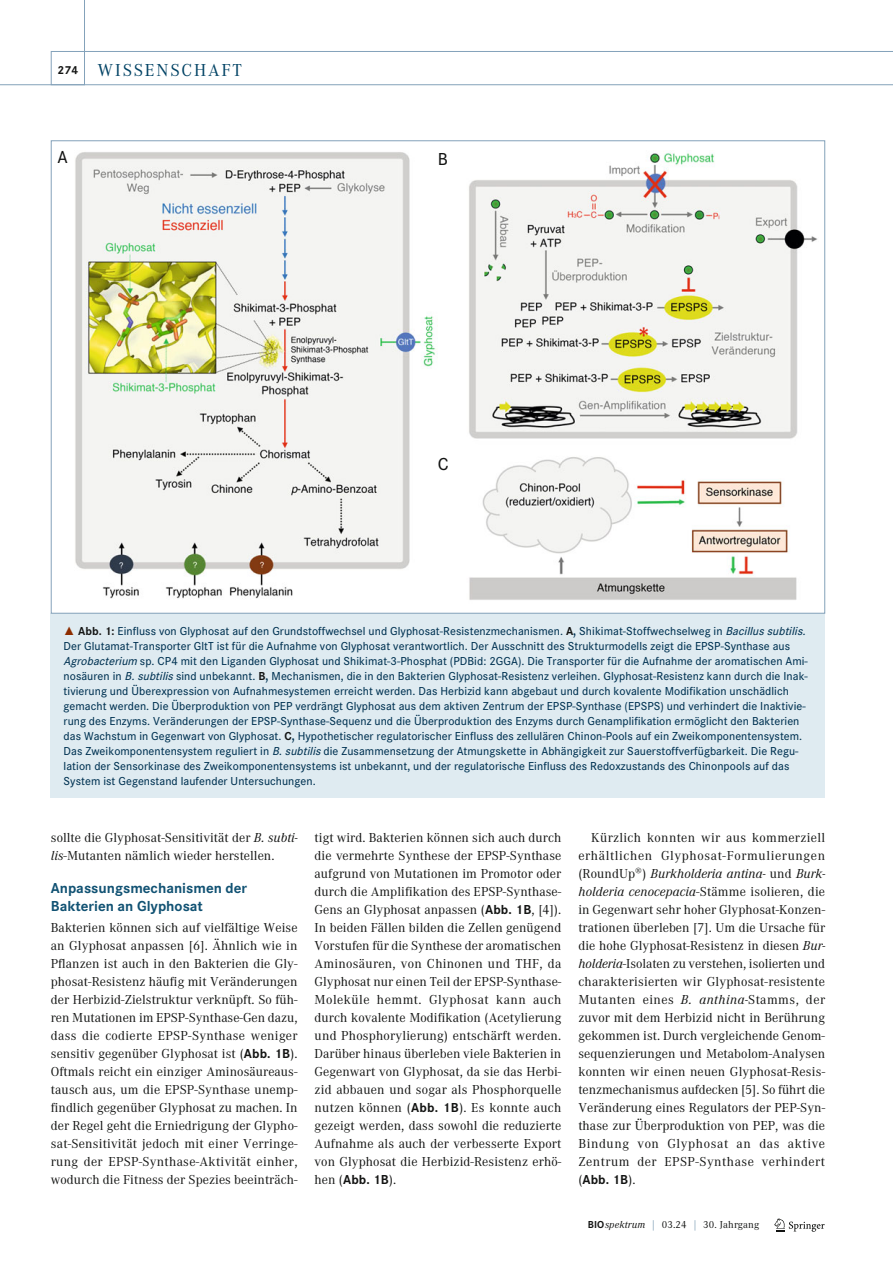
<style>
.page{position:relative;width:893px;height:1263px;background:#fff}
.page>*{position:absolute;margin:0;border:0;box-sizing:border-box;transform-origin:0 0}
.t1{font:18px "Corporate A";letter-spacing:.1em;color:#004264}
.t2{font:500 18px "Corporate S";color:#131413}
.t3{font:700 15px/18px "Corporate S";color:#115273}
.t4{font:13.5px/18px "Corporate A";letter-spacing:.005em;color:#131413;text-align:justify}
.t5{font:700 13.5px "Corporate S";color:#131413}
.t6{font:500 12px/15px "Corporate S";letter-spacing:.005em;color:#003252}
.t7{font:10.5px "Corporate A";letter-spacing:.015em;color:#131413}
.s1{font-family:"Corporate S";font-weight:700;font-size:12px;color:#131413}
.s2{font-family:"The Sans Expert";font-weight:400;color:#8d2d00}
.s3{font-weight:700;color:#131413}
.s4{font-weight:700}
.s5{font-style:italic}
.s6{font-family:"Corporate S";font-weight:700}
.s7{font-family:"Corporate A";font-weight:400}
.s8{color:#658ba6}
</style>
<div class="page">
<svg style="left:774px;top:1218px;width:50px;height:14px"></svg>
<div style="left:51px;top:614px;width:774px;height:184px;background:#dfebf1"></div>
<img style="left:75px;top:152px;width:743px;height:448px">
<svg style="left:0;top:0;width:85px;height:85px"></svg>
<div style="left:51px;top:51px;width:841px;height:34px;border:1px solid #84a2ba"></div>
<h1 class="t1" style="left:57px;top:63px;width:186px"><span class="s1">274</span> WISSENSCHAFT</h1>
<h1 class="t2" style="left:58px;top:151px;width:12px">A</h1>
<h1 class="t2" style="left:437px;top:152px;width:12px">B</h1>
<h1 class="t2" style="left:437px;top:457px;width:12px">C</h1>
<p class="t6" style="left:64px;top:625px;width:746px"><span class="s2">˚</span> <span class="s3">Abb. 1:</span> Einfluss von Glyphosat auf den Grundstoffwechsel und Glyphosat-Resistenzmechanismen. <span class="s3">A</span><span class="s4">,</span> Shikimat-Stoffwechselweg in <span class="s5">Bacillus subtilis.<br></span>Der Glutamat-Transporter GltT ist für die Aufnahme von Glyphosat verantwortlich. Der Ausschnitt des Strukturmodells zeigt die EPSP-Synthase aus <span class="s5">Agrobacterium</span> sp. CP4 mit den Liganden Glyphosat und Shikimat-3-Phosphat (PDBid: 2GGA). Die Transporter für die Aufnahme der aromatischen Ami&shy;nosäuren in <span class="s5">B.subtilis</span> sind unbekannt. <span class="s3">B</span><span class="s4">,</span> Mechanismen, die in den Bakterien Glyphosat-Resistenz verleihen. Glyphosat-Resistenz kann durch die Inak&shy;tivierung und Überexpression von Aufnahmesystemen erreicht werden. Das Herbizid kann abgebaut und durch kovalente Modifikation unschädlich gemacht werden. Die Überproduktion von PEP verdrängt Glyphosat aus dem aktiven Zentrum der EPSP-Synthase (EPSPS) und verhindert die Inaktivie&shy;rung des Enzyms. Veränderungen der EPSP-Synthase-Sequenz und die Überproduktion des Enzyms durch Genamplifikation ermöglicht den Bakterien das Wachstum in Gegenwart von Glyphosat. <span class="s3">C</span><span class="s4">,</span> Hypothetischer regulatorischer Einfluss des zellulären Chinon-Pools auf ein Zweikomponentensystem.<br>Das Zweikomponentensystem reguliert in <span class="s5">B.subtilis</span> die Zusammensetzung der Atmungskette in Abhängigkeit zur Sauerstoffverfügbarkeit. Die Regu&shy;lation der Sensorkinase des Zweikomponentensystems ist unbekannt, und der regulatorische Einfluss des Redoxzustands des Chinonpools auf das System ist Gegenstand laufender Untersuchungen.</p>
<p class="t4" style="left:51px;top:830px;width:248px">sollte die Glyphosat-Sensitivität der <span class="s5">B. subti&shy;lis</span>-Mutanten nämlich wieder herstellen.</p>
<p class="t3" style="left:51px;top:881px;width:198px">Anpassungsmechanismen der<br>Bakterien an Glyphosat</p>
<p class="t4" style="left:51px;top:920px;width:248px">Bakterien können sich auf vielfältige Weise an Glyphosat anpassen [6]. Ähnlich wie in Pflanzen ist auch in den Bakterien die Gly&shy;phosat-Resistenz häufig mit Veränderungen der Herbizid-Zielstruktur verknüpft. So füh&shy;ren Mutationen im EPSP-Synthase-Gen dazu, dass die codierte EPSP-Synthase weniger sensitiv gegenüber Glyphosat ist (<span class="s6">Abb. 1B</span>).<br>Oftmals reicht ein einziger Aminosäureaus&shy;tausch aus, um die EPSP-Synthase unemp&shy;findlich gegenüber Glyphosat zu machen. In der Regel geht die Erniedrigung der Glypho&shy;sat-Sensitivität jedoch mit einer Verringe&shy;rung der EPSP-Synthase-Aktivität einher, wodurch die Fitness der Spezies beeinträch-</p>
<p class="t4" style="left:314px;top:830px;width:248px">tigt wird. Bakterien können sich auch durch die vermehrte Synthese der EPSP-Synthase aufgrund von Mutationen im Promotor oder durch die Amplifikation des EPSP-Synthase-Gens an Glyphosat anpassen (<span class="s6">Abb. 1B</span>, [4]).<br>In beiden Fällen bilden die Zellen genügend Vorstufen für die Synthese der aromatischen Aminosäuren, von Chinonen und THF, da Glyphosat nur einen Teil der EPSP-Synthase-Moleküle hemmt. Glyphosat kann auch durch kovalente Modifikation (Acetylierung und Phosphorylierung) entschärft werden.<br>Darüber hinaus überleben viele Bakterien in Gegenwart von Glyphosat, da sie das Herbi&shy;zid abbauen und sogar als Phosphorquelle nutzen können (<span class="s6">Abb. 1B</span>). Es konnte auch gezeigt werden, dass sowohl die reduzierte Aufnahme als auch der verbesserte Export von Glyphosat die Herbizid-Resistenz erhö&shy;hen (<span class="s6">Abb. 1B</span>).</p>
<p class="t4" style="left:578px;top:830px;width:248px;text-indent:13px">Kürzlich konnten wir aus kommerziell erhältlichen Glyphosat-Formulierungen (RoundUp®) <span class="s5">Burkholderia antina-</span> und <span class="s5">Burk&shy;holderia cenocepacia</span>-Stämme isolieren, die in Gegenwart sehr hoher Glyphosat-Konzen&shy;trationen überleben [7]. Um die Ursache für die hohe Glyphosat-Resistenz in diesen <span class="s5">Bur&shy;holderia</span>-Isolaten zu verstehen, isolierten und charakterisierten wir Glyphosat-resistente Mutanten eines <span class="s5">B. anthina-</span>Stamms, der zuvor mit dem Herbizid nicht in Berührung gekommen ist. Durch vergleichende Genom&shy;sequenzierungen und Metabolom-Analysen konnten wir einen neuen Glyphosat-Resis&shy;tenzmechanismus aufdecken [5]. So führt die Veränderung eines Regulators der PEP-Syn&shy;thase zur Überproduktion von PEP, was die Bindung von Glyphosat an das aktive Zen trum der EPSP-Synthase verhindert</p>
<p class="t5" style="left:578px;top:1175px;width:59px"><span class="s7">(</span>Abb. 1B<span class="s7">).</span></p>
<p class="t7" style="left:587px;top:1221px;width:173px"><span class="s6">BIO</span><span class="s5">spektrum</span> <span class="s8">|</span> 03.24 <span class="s8">|</span> 30. Jahrgang</p>
</div>
